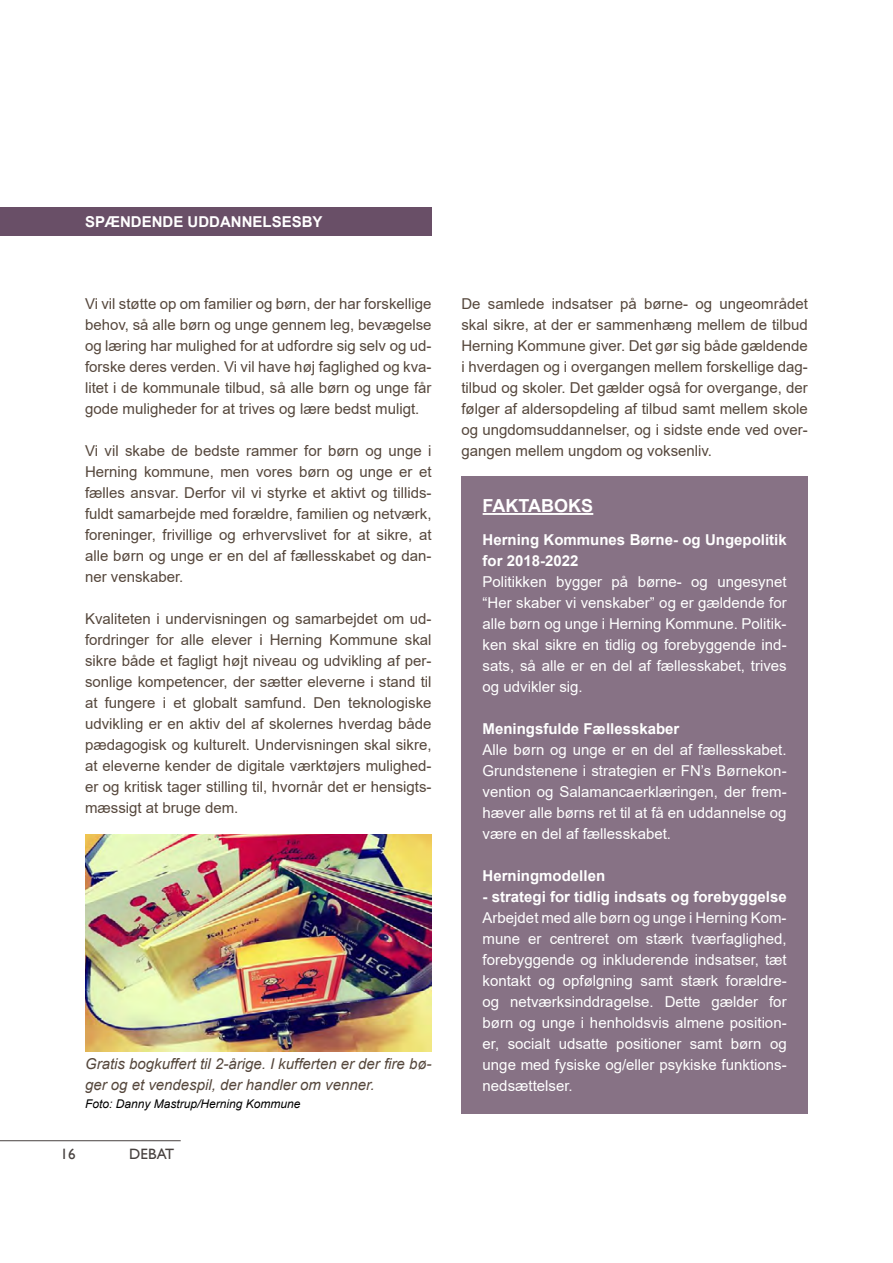
<style>
.page{position:relative;width:893px;height:1263px;background:#fff}
.page>*{position:absolute;margin:0;border:0;box-sizing:border-box;transform-origin:0 0}
.t1{font:700 18px "Arial";color:#fff}
.t2{font:15px/21px "Arial";color:#55473c;text-align:justify}
.t3{font:15px/21px "Arial";color:#fff;text-align:justify}
.t4{font:700 15px/21px "Arial";color:#fff}
.t5{font:italic 15px/21px "Arial";color:#55473c}
.t6{font:15px "Gill Sans";color:#47413f}
.t7{font:italic 12px "Arial";color:#000}
</style>
<div class="page">
<img style="left:85px;top:834px;width:347px;height:217px">
<hr style="left:0;top:1140px;width:181px;height:1px;background:#47413f">
<div style="left:461px;top:476px;width:347px;height:638px;background:#877285"></div>
<hr style="left:483px;top:513px;width:110px;height:2px;background:#fff">
<div style="left:0;top:207px;width:432px;height:29px;background:#694f67"></div>
<p class="t4" style="left:85px;top:212px;width:239px">SPÆNDENDE UDDANNELSESBY</p>
<p class="t2" style="left:85px;top:293px;width:348px">Vi vil støtte op om familier og børn, der har forskellige behov, så alle børn og unge gennem leg, bevægelse og læring har mulighed for at udfordre sig selv og ud&shy;forske deres verden. Vi vil have høj faglighed og kva&shy;litet i de kommunale tilbud, så alle børn og unge får gode muligheder for at trives og lære bedst muligt.</p>
<p class="t2" style="left:85px;top:440px;width:348px">Vi vil skabe de bedste rammer for børn og unge i Herning kommune, men vores børn og unge er et fælles ansvar. Derfor vil vi styrke et aktivt og tillids&shy;fuldt samarbejde med forældre, familien og netværk, foreninger, frivillige og erhvervslivet for at sikre, at alle børn og unge er en del af fællesskabet og dan&shy;ner venskaber.</p>
<p class="t2" style="left:85px;top:608px;width:348px">Kvaliteten i undervisningen og samarbejdet om ud&shy;fordringer for alle elever i Herning Kommune skal sikre både et fagligt højt niveau og udvikling af per&shy;sonlige kompetencer, der sætter eleverne i stand til at fungere i et globalt samfund. Den teknologiske udvikling er en aktiv del af skolernes hverdag både pædagogisk og kulturelt. Undervisningen skal sikre, at eleverne kender de digitale værktøjers mulighed&shy;er og kritisk tager stilling til, hvornår det er hensigts&shy;mæssigt at bruge dem.</p>
<p class="t6" style="left:61px;top:1145px;width:16px">16</p>
<p class="t5" style="left:85px;top:1053px;width:348px">Gratis bogkuffert til 2-årige. I kufferten er der fire bø&shy;ger og et vendespil, der handler om venner.</p>
<p class="t7" style="left:85px;top:1096px;width:217px">Foto: Danny Mastrup/Herning Kommune</p>
<p class="t6" style="left:129px;top:1145px;width:47px">DEBAT</p>
<p class="t2" style="left:461px;top:293px;width:348px">De samlede indsatser på børne- og ungeområdet skal sikre, at der er sammenhæng mellem de tilbud Herning Kommune giver. Det gør sig både gældende i hverdagen og i overgangen mellem forskellige dag&shy;tilbud og skoler. Det gælder også for overgange, der følger af aldersopdeling af tilbud samt mellem skole og ungdomsuddannelser, og i sidste ende ved over&shy;gangen mellem ungdom og voksenliv.</p>
<p class="t1" style="left:483px;top:493px;width:112px">FAKTABOKS</p>
<p class="t4" style="left:483px;top:529px;width:306px">Herning Kommunes Børne- og Ungepolitik for 2018-2022</p>
<p class="t3" style="left:483px;top:571px;width:306px">Politikken bygger på børne- og ungesynet “Her skaber vi venskaber” og er gældende for alle børn og unge i Herning Kommune. Politik&shy;ken skal sikre en tidlig og forebyggende ind&shy;sats, så alle er en del af fællesskabet, trives og udvikler sig.</p>
<p class="t4" style="left:483px;top:718px;width:198px">Meningsfulde Fællesskaber</p>
<p class="t3" style="left:483px;top:739px;width:305px">Alle børn og unge er en del af fællesskabet.<br>Grundstenene i strategien er FN’s Børnekon&shy;vention og Salamancaerklæringen, der frem&shy;hæver alle børns ret til at få en uddannelse og være en del af fællesskabet.</p>
<p class="t4" style="left:483px;top:865px;width:124px">Herningmodellen</p>
<p class="t4" style="left:483px;top:886px;width:306px">- strategi for tidlig indsats og forebyggelse</p>
<p class="t3" style="left:483px;top:907px;width:306px">Arbejdet med alle børn og unge i Herning Kom&shy;mune er centreret om stærk tværfaglighed, forebyggende og inkluderende indsatser, tæt kontakt og opfølgning samt stærk forældre&shy;og netværksinddragelse. Dette gælder for børn og unge i henholdsvis almene position&shy;er, socialt udsatte positioner samt børn og unge med fysiske og/eller psykiske funktions&shy;nedsættelser.</p>
</div>
